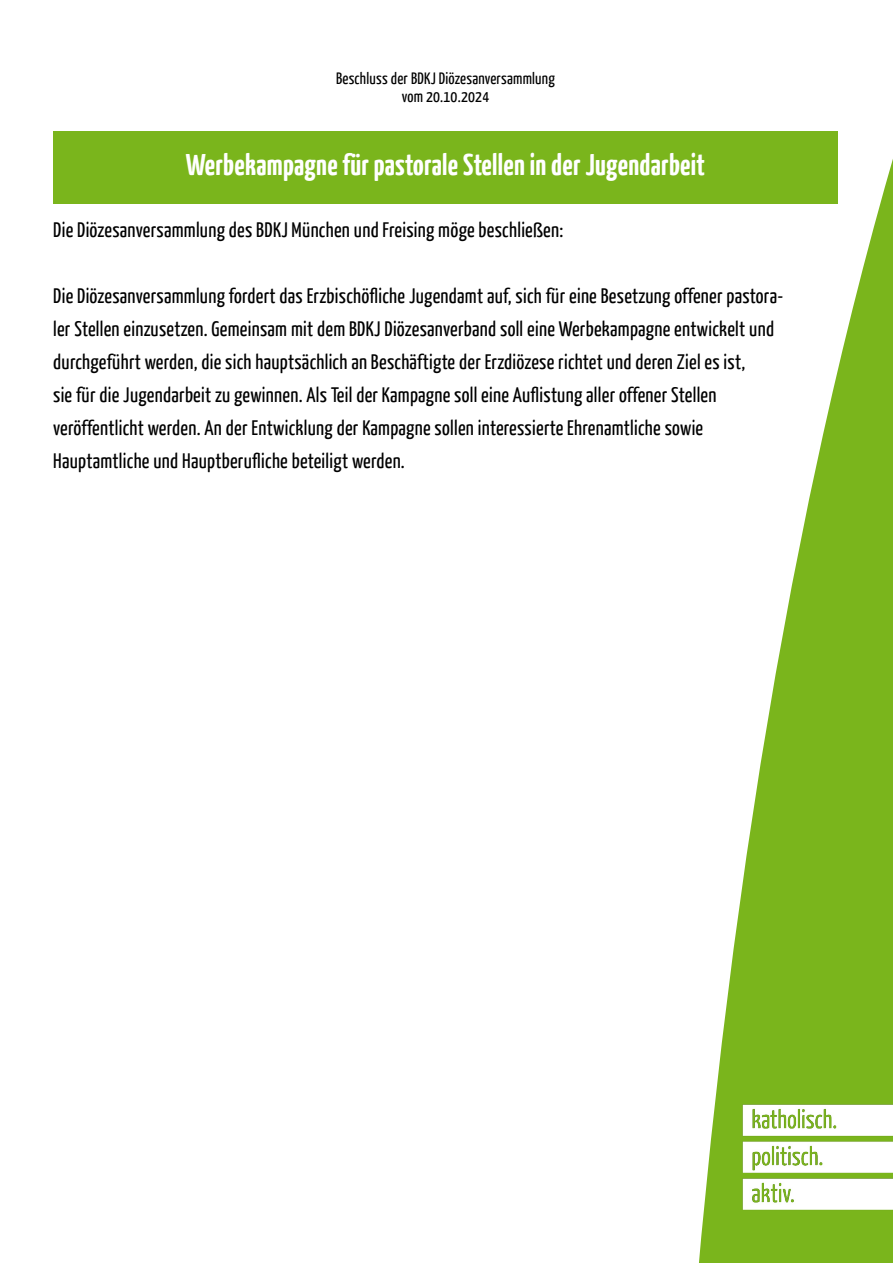
<style>
.page{position:relative;width:893px;height:1263px;background:#fff}
.page>*{position:absolute;margin:0;border:0;box-sizing:border-box;transform-origin:0 0}
.t1{font:700 30px "BDKJ";color:#fff}
.t2{font:21px/33px "BDKJ";color:#000}
.t3{font:16.5px/18px "BDKJ";color:#000;text-align:center}
</style>
<div class="page">
<svg style="left:699px;top:159px;width:194px;height:1104px;fill:#7ab51c"></svg>
<img style="left:738px;top:1095px;width:155px;height:168px">
<div style="left:53px;top:131px;width:785px;height:73px;background:#7ab51c"></div>
<p class="t3" style="left:336px;top:69px;width:221px">Beschluss der BDKJ Diözesanversammlung vom 20.10.2024</p>
<h1 class="t1" style="left:186px;top:145px;width:521px">Werbekampagne für pastorale Stellen in der Jugendarbeit</h1>
<p class="t2" style="left:53px;top:212px;width:512px">Die Diözesanversammlung des BDKJ München und Freising möge beschließen:</p>
<p class="t2" style="left:53px;top:278px;width:732px">Die Diözesanversammlung fordert das Erzbischöfliche Jugendamt auf, sich für eine Besetzung offener pastora&shy;ler Stellen einzusetzen. Gemeinsam mit dem BDKJ Diözesanverband soll eine Werbekampagne entwickelt und durchgeführt werden, die sich hauptsächlich an Beschäftigte der Erzdiözese richtet und deren Ziel es ist,<br>sie für die Jugendarbeit zu gewinnen. Als Teil der Kampagne soll eine Auflistung aller offener Stellen veröffentlicht werden. An der Entwicklung der Kampagne sollen interessierte Ehrenamtliche sowie Hauptamtliche und Hauptberufliche beteiligt werden.</p>
</div>
